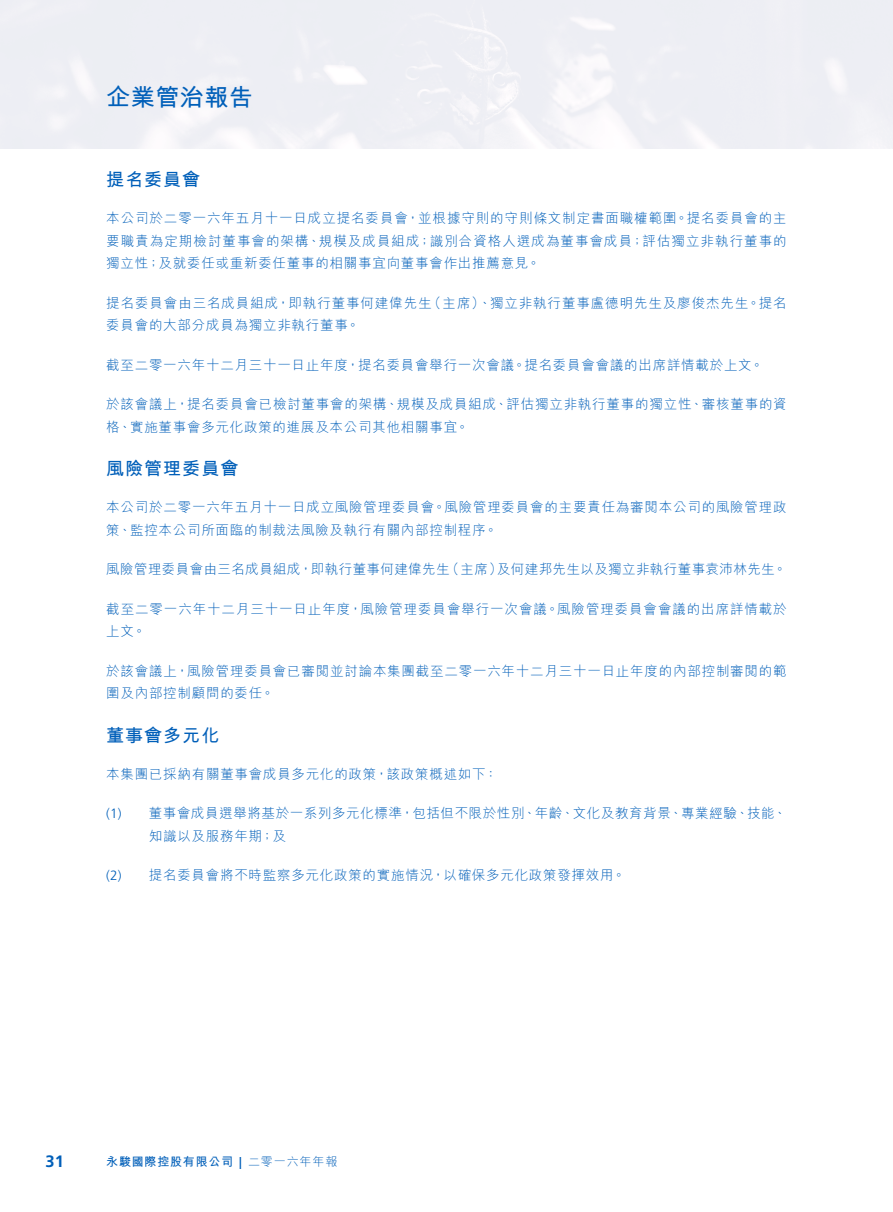
<style>
.page{position:relative;width:893px;height:1212px;background:#fff}
.page>*{position:absolute;margin:0;border:0;box-sizing:border-box;transform-origin:0 0}
.t1{font:700 24px "M Hei HK";letter-spacing:.02em;color:#005fb9}
.t2{font:700 18px "M Hei HK";letter-spacing:.055em;color:#005fb9}
.t3{font:700 16.5px "Frutiger LT Std";color:#005fb9}
.t4{font:300 13.5px/22.5px "M Hei HK";letter-spacing:.055em;color:#005fb9}
.t5{font:300 13.5px "M Hei HK";letter-spacing:.03em;color:#005fb9}
.t6{font:300 13.5px "Frutiger LT Std";color:#005fb9}
.t7{font:700 12px "M Hei HK";letter-spacing:.065em;color:#005fb9}
.t8{font:300 12px "M Hei HK";letter-spacing:.075em;color:#005fb9}
.t9{font:700 12px "Frutiger LT Std";color:#005fb9}
</style>
<div class="page">
<h1 class="t1" style="left:106px;top:80px;width:148px">企業管治報告</h1>
<h2 class="t2" style="left:106px;top:166px;width:96px">提名委員會</h2>
<p class="t4" style="left:106px;top:207px;width:682px;text-align:justify">本公司於二零一六年五月十一日成立提名委員會，並根據守則的守則條文制定書面職權範圍。提名委員會的主要職責為定期檢討董事會的架構、規模及成員組成；識別合資格人選成為董事會成員；評估獨立非執行董事的獨立性；及就委任或重新委任董事的相關事宜向董事會作出推薦意見。</p>
<p class="t4" style="left:428px;top:291px;width:360px">（主席）、獨立非執行董事盧德明先生及廖俊杰先生。提名</p>
<p class="t4" style="left:106px;top:291px;width:327px">提名委員會由三名成員組成，即執行董事何建偉先生委員會的大部分成員為獨立非執行董事。</p>
<p class="t4" style="left:106px;top:353px;width:659px">截至二零一六年十二月三十一日止年度，提名委員會舉行一次會議。提名委員會會議的出席詳情載於上文。</p>
<p class="t4" style="left:106px;top:393px;width:682px">於該會議上，提名委員會已檢討董事會的架構、規模及成員組成、評估獨立非執行董事的獨立性、審核董事的資格、實施董事會多元化政策的進展及本公司其他相關事宜。</p>
<h2 class="t2" style="left:106px;top:456px;width:134px">風險管理委員會</h2>
<p class="t4" style="left:106px;top:496px;width:682px">本公司於二零一六年五月十一日成立風險管理委員會。風險管理委員會的主要責任為審閱本公司的風險管理政策、監控本公司所面臨的制裁法風險及執行有關內部控制程序。</p>
<p class="t5" style="left:497px;top:562px;width:291px">及何建邦先生以及獨立非執行董事袁沛林先生。</p>
<p class="t4" style="left:446px;top:558px;width:58px">（主席）</p>
<p class="t5" style="left:106px;top:562px;width:345px">風險管理委員會由三名成員組成，即執行董事何建偉先生</p>
<p class="t4" style="left:106px;top:597px;width:682px">截至二零一六年十二月三十一日止年度，風險管理委員會舉行一次會議。風險管理委員會會議的出席詳情載於上文。</p>
<p class="t4" style="left:106px;top:659px;width:682px">於該會議上，風險管理委員會已審閱並討論本集團截至二零一六年十二月三十一日止年度的內部控制審閱的範圍及內部控制顧問的委任。</p>
<h2 class="t2" style="left:106px;top:722px;width:115px">董事會多元化</h2>
<p class="t4" style="left:106px;top:762px;width:393px">本集團已採納有關董事會成員多元化的政策，該政策概述如下：</p>
<p class="t4" style="left:149px;top:802px;width:639px">董事會成員選舉將基於一系列多元化標準，包括但不限於性別、年齡、文化及教育背景、專業經驗、技能、</p>
<p class="t6" style="left:106px;top:806px;width:17px">1( )</p>
<p class="t6" style="left:106px;top:868px;width:17px">2( )</p>
<p class="t4" style="left:149px;top:824px;width:139px">知識以及服務年期；及</p>
<p class="t4" style="left:149px;top:864px;width:478px">提名委員會將不時監察多元化政策的實施情況，以確保多元化政策發揮效用。</p>
<p class="t3" style="left:45px;top:1152px;width:20px">31</p>
<p class="t7" style="left:106px;top:1153px;width:128px">永駿國際控股有限公司</p>
<p class="t8" style="left:248px;top:1156px;width:91px">二零一六年年報</p>
<p class="t9" style="left:239px;top:1155px;width:4px">|</p>
</div>
